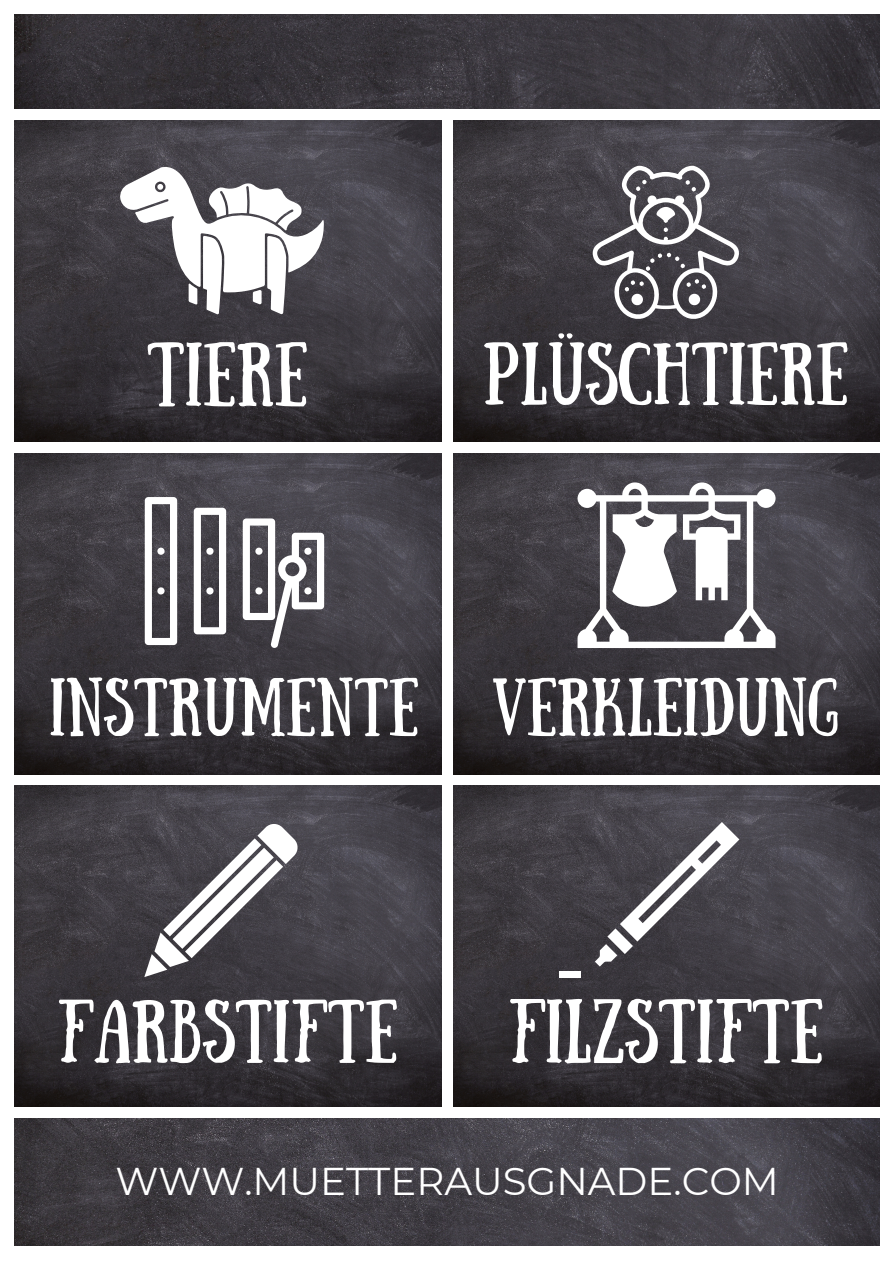
<style>
.page{position:relative;width:894px;height:1264px;background:#fff}
.page>*{position:absolute;margin:0;border:0;box-sizing:border-box;transform-origin:0 0}
.t1{font:64.2px "Sunday";color:#fff}
.t2{font:63.15px "Sunday";color:#fff}
.t3{font:62.7px "Sunday";color:#fff}
.t4{font:58.2px "Sunday";color:#fff}
.t5{font:38.7px "Montserrat";color:#fff}
</style>
<div class="page">
<img style="left:15px;top:121px;width:427px;height:321px">
<img style="left:453px;top:121px;width:425px;height:321px">
<img style="left:15px;top:453px;width:427px;height:321px">
<img style="left:453px;top:453px;width:425px;height:321px">
<img style="left:15px;top:785px;width:427px;height:321px">
<img style="left:453px;top:785px;width:425px;height:321px">
<svg style="left:592px;top:166px;width:147px;height:155px"></svg>
<img style="left:15px;top:14px;width:863px;height:95px">
<img style="left:15px;top:1118px;width:863px;height:127px">
<svg style="left:119px;top:166px;width:205px;height:148px"></svg>
<svg style="left:144px;top:822px;width:154px;height:155px"></svg>
<svg style="left:594px;top:822px;width:145px;height:144px"></svg>
<div style="left:559px;top:971px;width:22px;height:6px;background:#fff"></div>
<svg style="left:243px;top:518px;width:81px;height:130px"></svg>
<svg style="left:194px;top:508px;width:32px;height:126px"></svg>
<svg style="left:145px;top:497px;width:32px;height:148px"></svg>
<svg style="left:577px;top:482px;width:198px;height:166px"></svg>
<p class="t1" style="left:147px;top:329px;width:163px">TIERE</p>
<p class="t3" style="left:482px;top:330px;width:367px">PLÜSCHTIERE</p>
<p class="t4" style="left:50px;top:666px;width:371px">INSTRUMENTE</p>
<p class="t4" style="left:492px;top:666px;width:349px">VERKLEIDUNG</p>
<p class="t2" style="left:57px;top:987px;width:343px">FARBSTIFTE</p>
<p class="t1" style="left:507px;top:986px;width:317px">FILZSTIFTE</p>
<p class="t5" style="left:115px;top:1157px;width:664px">WWW.MUETTERAUSGNADE.COM</p>
</div>
